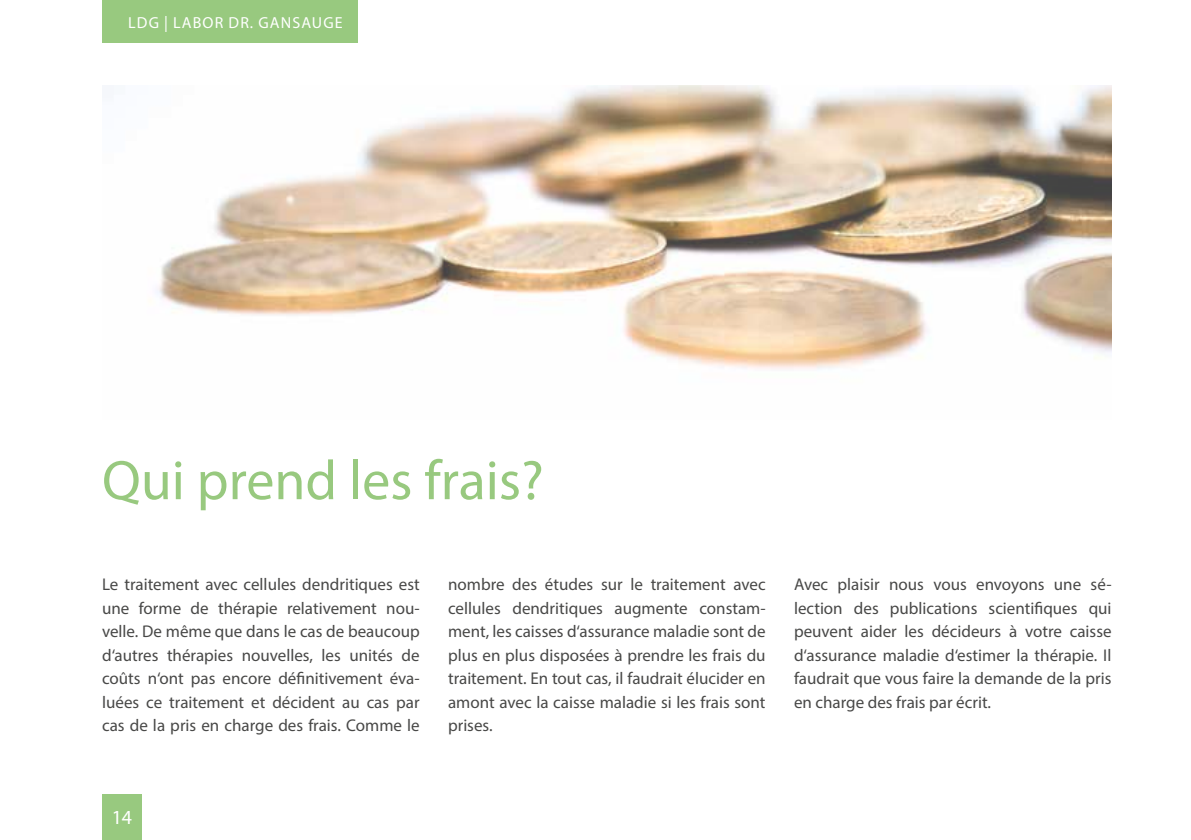
<style>
.page{position:relative;width:1191px;height:840px;background:#fff}
.page>*{position:absolute;margin:0;border:0;box-sizing:border-box;transform-origin:0 0}
.t1{font:56px "Myriad Pro";color:#98c97f}
.t2{font:20px "Myriad Pro";color:#fff}
.t3{font:17px/23.4px "Myriad Pro";color:#484847;text-align:justify}
.t4{font:16px "Myriad Pro";letter-spacing:.07em;color:#fff}
</style>
<div class="page">
<div style="left:102px;top:0;width:255px;height:43px;background:#98c97f"></div>
<div style="left:102px;top:794px;width:40px;height:45px;background:#98c97f"></div>
<img style="left:157px;top:85px;width:954px;height:284px">
<p class="t4" style="left:128px;top:13px;width:216px">LDG | LABOR DR. GANSAUGE</p>
<h1 class="t1" style="left:102px;top:445px;width:443px">Qui prend les frais?</h1>
<p class="t3" style="left:102px;top:572px;width:319px">Le traitement avec cellules dendritiques est une forme de thérapie relativement nou&shy;velle. De même que dans le cas de beaucoup d‘autres thérapies nouvelles, les unités de coûts n‘ont pas encore définitivement éva&shy;luées ce traitement et décident au cas par cas de la pris en charge des frais. Comme le</p>
<p class="t3" style="left:448px;top:572px;width:319px">nombre des études sur le traitement avec cellules dendritiques augmente constam&shy;ment, les caisses d‘assurance maladie sont de plus en plus disposées à prendre les frais du traitement. En tout cas, il faudrait élucider en amont avec la caisse maladie si les frais sont prises.</p>
<p class="t3" style="left:794px;top:572px;width:319px">Avec plaisir nous vous envoyons une sé&shy;lection des publications scientifiques qui peuvent aider les décideurs à votre caisse d‘assurance maladie d‘estimer la thérapie. Il faudrait que vous faire la demande de la pris en charge des frais par écrit.</p>
<p class="t2" style="left:112px;top:804px;width:22px">14</p>
</div>
